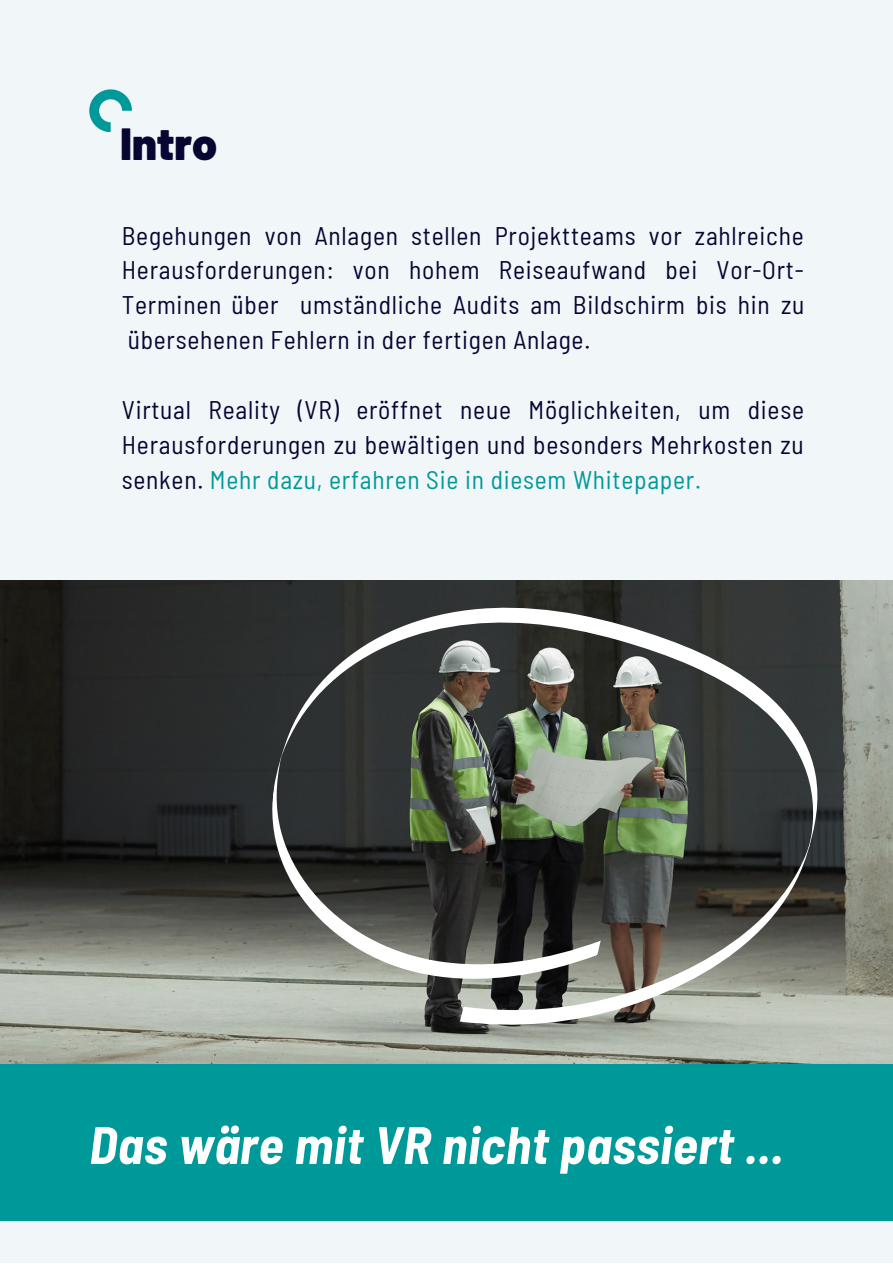
<style>
.page{position:relative;width:893px;height:1264px;background:#fff}
.page>*{position:absolute;margin:0;border:0;box-sizing:border-box;transform-origin:0 0}
.t1{font:italic 700 semi-condensed 52.5px "Barlow";letter-spacing:.01em;color:#fff}
.t2{font:900 45px "Barlow";color:#060633}
.t3{font:semi-condensed 25.5px/34.8px "Barlow";letter-spacing:.03em;color:#060633;text-align:justify}
.s1{color:#099}
</style>
<div class="page">
<div style="left:0;top:0;width:892px;height:1262px;background:#f1f6f9"></div>
<svg style="left:89px;top:89px;width:43px;height:43px"></svg>
<img style="left:0;top:580px;width:892px;height:483px">
<svg style="left:251px;top:580px;width:586px;height:478px;background:#5d615a"></svg>
<div style="left:0;top:1063px;width:892px;height:157px;background:#099"></div>
<p class="t2" style="left:120px;top:114px;width:99px">Intro</p>
<p class="t3" style="left:122px;top:217px;width:684px">Begehungen von Anlagen stellen Projektteams vor zahlreiche Herausforderungen: von hohem Reiseaufwand bei Vor-Ort-Terminen über umständliche Audits am Bildschirm bis hin zu übersehenen Fehlern in der fertigen Anlage.</p>
<p class="t3" style="left:122px;top:391px;width:683px">Virtual Reality (VR) eröffnet neue Möglichkeiten, um diese Herausforderungen zu bewältigen und besonders Mehrkosten zu senken. <span class="s1">Mehr dazu, erfahren Sie in diesem Whitepaper.</span></p>
<p class="t1" style="left:89px;top:1111px;width:695px">Das wäre mit VR nicht passiert ...</p>
</div>
